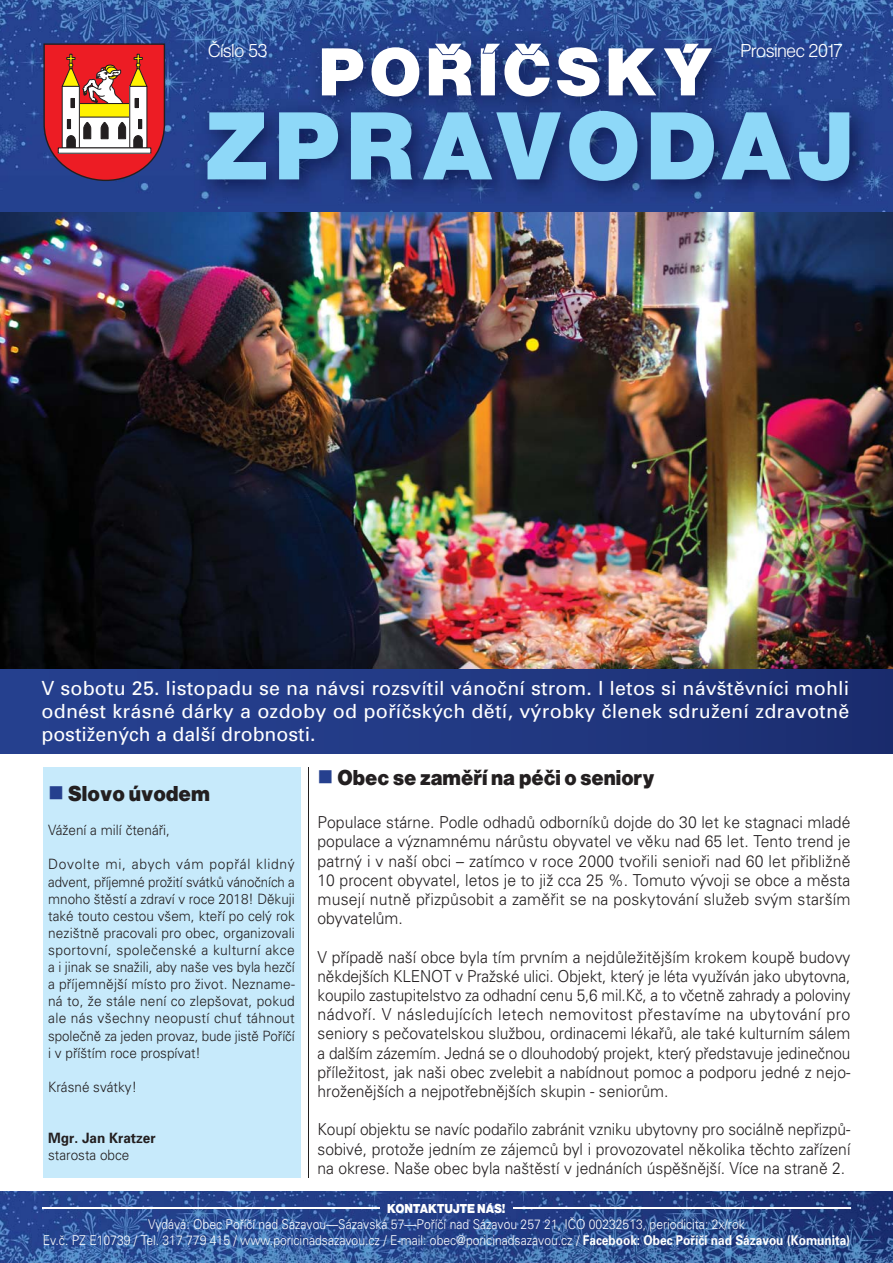
<style>
.page{position:relative;width:893px;height:1263px;background:#fff}
.page>*{position:absolute;margin:0;border:0;box-sizing:border-box;transform-origin:0 0}
.t1{font:900 22.5px "Nimbus San PCE";letter-spacing:.03em;color:#231f20;scale:.93 1}
.t2{font:900 22.5px "Nimbus San PCE";letter-spacing:.03em;color:#231f20;scale:.95 1}
.t3{font:19.5px/23.4px "Univers CE";color:#fff;text-align:justify}
.t4{font:300 19.5px "Nimbus San PCE";letter-spacing:.03em;color:#fff}
.t5{font:300 16.5px/19.2px "Univers CE";color:#231f20;text-align:justify;scale:.95 1}
.t6{font:300 16.5px/19.2px "Univers CE";color:#231f20;text-align:justify;scale:.94 1}
.t7{font:300 14.25px/17.1px "Univers CE";color:#231f20;text-align:justify}
.t8{font:300 14.25px "Univers CE";color:#231f20;scale:.95 1}
.t9{font:700 14.25px "Univers CE";color:#231f20;scale:.95 1}
.t10{font:300 13.5px/16.2px "Univers CE";color:#fff;text-align:center;scale:.9 1}
.t11{font:900 13.5px "Nimbus San PCE";letter-spacing:.03em;color:#fff;scale:.9 1}
.s1{font-weight:700}
</style>
<div class="page">
<img style="left:0;top:0;width:208px;height:213px">
<img style="left:208px;top:0;width:685px;height:52px">
<img style="left:842px;top:52px;width:51px;height:161px">
<img style="left:208px;top:205px;width:634px;height:8px">
<img style="left:0;top:213px;width:893px;height:457px">
<div style="left:43px;top:767px;width:257px;height:411px;background:#c7eafb"></div>
<img style="left:0;top:1192px;width:893px;height:71px">
<hr style="left:43px;top:1207px;width:337px;height:2px;background:#fff">
<hr style="left:513px;top:1207px;width:337px;height:2px;background:#fff">
<hr style="left:309px;top:767px;width:1px;height:411px;background:#231f20">
<div style="left:0;top:670px;width:893px;height:83px;background:linear-gradient(to right,#274293,#1c2e71)"></div>
<svg style="left:43px;top:43px;width:123px;height:139px"></svg>
<div style="left:58px;top:148px;width:93px;height:5px;background:#fff"></div>
<img style="left:195px;top:31px;width:679px;height:174px">
<img style="left:209px;top:41px;width:633px;height:16px">
<svg style="left:207px;top:111px;width:642px;height:70px;background:#5a8ebe"></svg>
<svg style="left:322px;top:44px;width:390px;height:52px"></svg>
<p class="t4" style="left:208px;top:43px;width:60px">Číslo 53</p>
<p class="t4" style="left:741px;top:43px;width:103px">Prosinec 2017</p>
<p class="t3" style="left:41px;top:678px;width:809px">V sobotu 25. listopadu se na návsi rozsvítil vánoční strom. I letos si návštěvníci mohli odnést krásné dárky a ozdoby od poříčských dětí, výrobky členek sdružení zdravotně postižených a další drobnosti.</p>
<h1 class="t2" style="left:69px;top:785px;width:150px">Slovo úvodem</h1>
<p class="t8" style="left:48px;top:825px;width:130px">Vážení a milí čtenáři,</p>
<p class="t7" style="left:48px;top:858px;width:248px">Dovolte mi, abych vám popřál klidný advent, příjemné prožití svátků vánočních a mnoho štěstí a zdraví v roce 2018! Děkuji také touto cestou všem, kteří po celý rok nezištně pracovali pro obec, organizovali sportovní, společenské a kulturní akce a i jinak se snažili, aby naše ves byla hezčí a příjemnější místo pro život. Nezname&shy;ná to, že stále není co zlepšovat, pokud ale nás všechny neopustí chuť táhnout společně za jeden provaz, bude jistě Poříčí i v příštím roce prospívat!</p>
<p class="t8" style="left:48px;top:1082px;width:95px">Krásné svátky!</p>
<p class="t9" style="left:48px;top:1133px;width:115px">Mgr. Jan Kratzer</p>
<p class="t8" style="left:48px;top:1150px;width:87px">starosta obce</p>
<h1 class="t1" style="left:338px;top:768px;width:342px">Obec se zaměří na péči o seniory</h1>
<p class="t5" style="left:317px;top:815px;width:563px">Populace stárne. Podle odhadů odborníků dojde do 30 let ke stagnaci mladé populace a významnému nárůstu obyvatel ve věku nad 65 let. Tento trend je patrný i v naší obci – zatímco v roce 2000 tvořili senioři nad 60 let přibližně 10 procent obyvatel, letos je to již cca 25 %. Tomuto vývoji se obce a města musejí nutně přizpůsobit a zaměřit se na poskytování služeb svým starším obyvatelům.</p>
<p class="t5" style="left:317px;top:949px;width:563px">V případě naší obce byla tím prvním a nejdůležitějším krokem koupě budovy někdejších KLENOT v Pražské ulici. Objekt, který je léta využíván jako ubytovna, koupilo zastupitelstvo za odhadní cenu 5,6 mil.Kč, a to včetně zahrady a poloviny nádvoří. V následujících letech nemovitost přestavíme na ubytování pro seniory s pečovatelskou službou, ordinacemi lékařů, ale také kulturním sálem a dalším zázemím. Jedná se o dlouhodobý projekt, který představuje jedinečnou příležitost, jak naši obec zvelebit a nabídnout pomoc a podporu jedné z nejo&shy;hroženějších a nejpotřebnějších skupin - seniorům.</p>
<p class="t6" style="left:317px;top:1122px;width:568px">Koupí objektu se navíc podařilo zabránit vzniku ubytovny pro sociálně nepřizpů&shy;sobivé, protože jedním ze zájemců byl i provozovatel několika těchto zařízení na okrese. Naše obec byla naštěstí v jednáních úspěšnější. Více na straně 2.</p>
<p class="t11" style="left:388px;top:1203px;width:132px">KONTAKTUJTE NÁS!</p>
<p class="t10" style="left:43px;top:1218px;width:899px">Vydává: Obec Poříčí nad Sázavou—Sázavská 57—Poříčí nad Sázavou 257 21, IČO 00232513, periodicita: 2x/rok<br>Ev.č. PZ E10739 / Tel. 317 779 415 / www.poricinadsazavou.cz / E-mail: obec@poricinadsazavou.cz / <span class="s1">Facebook: Obec Poříčí nad Sázavou (Komunita)</span></p>
</div>
